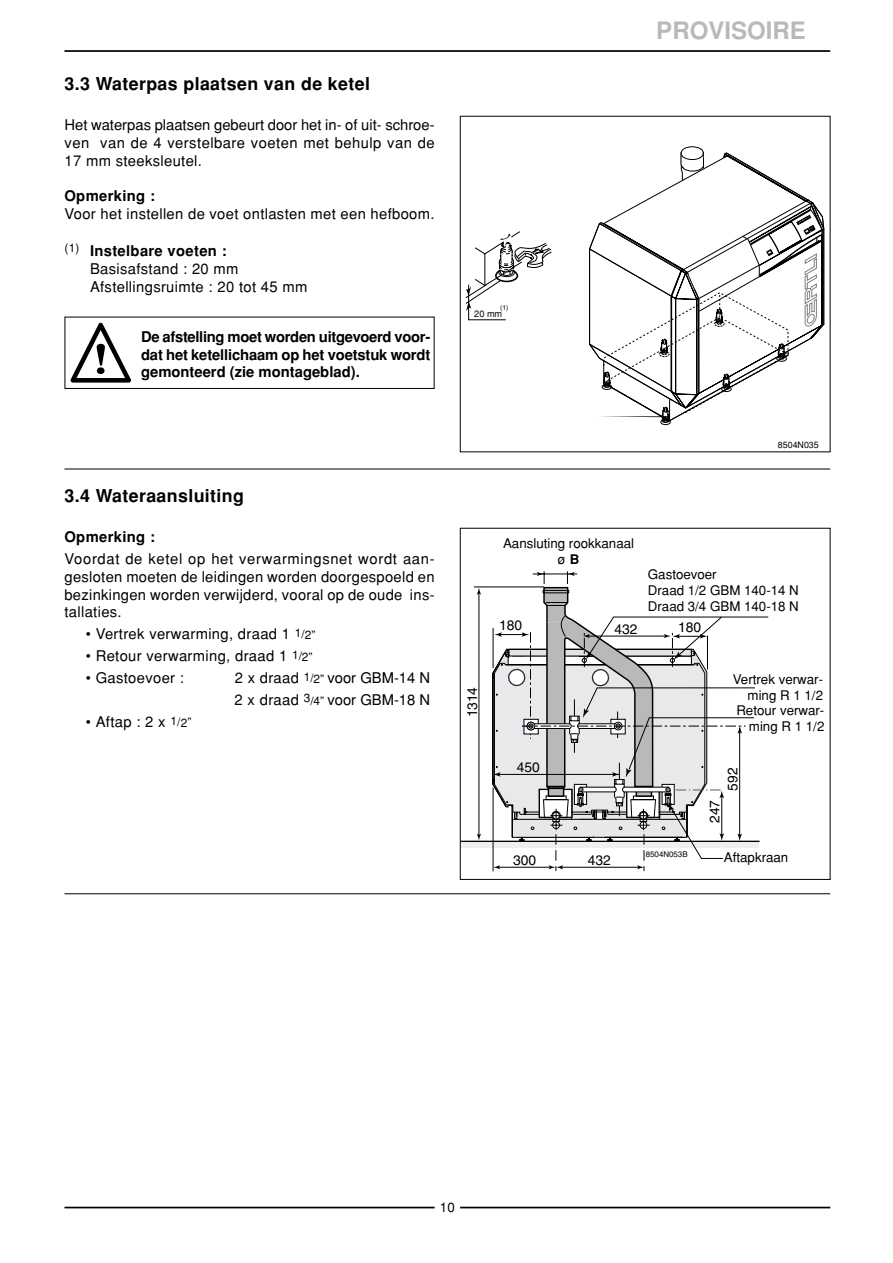
<style>
.page{position:relative;width:893px;height:1263px;background:#fff}
.page>*{position:absolute;margin:0;border:0;box-sizing:border-box;transform-origin:0 0}
.t1{font:700 24px "Helvetica";color:#b9b9bb}
.t2{font:700 17.7px "Helvetica";letter-spacing:.02em;color:#000}
.t3{font:14.85px/17.7px "Helvetica";letter-spacing:.02em;color:#000;text-align:justify}
.t4{font:700 14.85px/17.7px "Helvetica";color:#000;text-align:justify}
.t5{font:14.85px/22px "Helvetica";color:#000}
.t6{font:700 14.85px "Helvetica";letter-spacing:.02em;color:#000}
.t7{font:13.8px "Helvetica";color:#000}
.t8{font:13.35px/16px "Helvetica";color:#000}
.t9{font:9.15px "Helvetica";color:#000}
.t10{font:8.85px "Helvetica";color:#000}
.t11{font:7.95px "Helvetica";color:#000}
.t12{font:6.75px "Helvetica";color:#000}
.s1{font-weight:700}
.s2{font-size:11.85px}
</style>
<div class="page">
<hr style="left:64px;top:1207px;width:370px;height:1px;background:#000">
<hr style="left:460px;top:1207px;width:370px;height:1px;background:#000">
<hr style="left:64px;top:50px;width:766px;height:2px;background:#000">
<svg style="left:465px;top:231px;width:87px;height:89px"></svg>
<svg style="left:589px;top:146px;width:236px;height:279px"></svg>
<hr style="left:64px;top:469px;width:766px;height:1px;background:#000">
<div style="left:460px;top:842px;width:299px;height:6px;background:#eeeff1"></div>
<hr style="left:460px;top:841px;width:299px;height:1px;background:#000">
<hr style="left:478px;top:592px;width:1px;height:244px;background:#000">
<svg style="left:477px;top:588px;width:4px;height:7px"></svg>
<svg style="left:477px;top:834px;width:4px;height:7px"></svg>
<hr style="left:474px;top:587px;width:70px;height:1px;background:#000">
<svg style="left:491px;top:571px;width:277px;height:300px"></svg>
<div style="left:460px;top:528px;width:370px;height:352px;border:1px solid #000"></div>
<hr style="left:64px;top:893px;width:766px;height:1px;background:#000">
<div style="left:64px;top:317px;width:370px;height:72px;border:1px solid #000"></div>
<svg style="left:70px;top:323px;width:61px;height:60px"></svg>
<p class="t2" style="left:64px;top:78px;width:307px">3.3 Waterpas plaatsen van de ketel</p>
<p class="t3" style="left:64px;top:117px;width:371px">Het waterpas plaatsen gebeurt door het in- of uit- schroe&shy;ven van de 4 verstelbare voeten met behulp van de 17 mm steeksleutel.</p>
<p class="t6" style="left:64px;top:190px;width:92px">Opmerking :</p>
<p class="t3" style="left:64px;top:206px;width:371px">Voor het instellen de voet ontlasten met een hefboom.</p>
<p class="t3" style="left:90px;top:243px;width:219px;text-align:left;text-indent:-26px"><sup>(1)</sup> <span class="s1">Instelbare voeten :<br></span>Basisafstand : 20 mm<br>Afstellingsruimte : 20 tot 45 mm</p>
<p class="t4" style="left:141px;top:329px;width:291px">De afstelling moet worden uitgevoerd voor&shy;dat het ketellichaam op het voetstuk wordt gemonteerd (zie montageblad).</p>
<p class="t2" style="left:64px;top:490px;width:181px">3.4 Wateraansluiting</p>
<p class="t6" style="left:64px;top:531px;width:92px">Opmerking :</p>
<p class="t3" style="left:64px;top:551px;width:371px">Voordat de ketel op het verwarmingsnet wordt aan&shy;gesloten moeten de leidingen worden doorgespoeld en bezinkingen worden verwijderd, vooral op de oude ins&shy;tallaties.</p>
<p class="t3" style="left:86px;top:627px;width:231px">• Vertrek verwarming, draad 1 <sup>1</sup><span class="s2">/2”</span></p>
<p class="t3" style="left:86px;top:649px;width:228px">• Retour verwarming, draad 1 <sup>1</sup><span class="s2">/2”</span></p>
<p class="t3" style="left:86px;top:671px;width:100px">• Gastoevoer :</p>
<p class="t5" style="left:235px;top:668px;width:197px">2 x draad <sup>1</sup><span class="s2">/2”</span> voor GBM-14 N<br>2 x draad <sup>3</sup><span class="s2">/4”</span> voor GBM-18 N</p>
<p class="t3" style="left:86px;top:715px;width:107px">• Aftap : 2 x <sup>1</sup><span class="s2">/2”</span></p>
<h1 class="t1" style="left:656px;top:21px;width:151px">PROVISOIRE</h1>
<p class="t12" style="left:500px;top:305px;width:10px">(1)</p>
<p class="t9" style="left:474px;top:310px;width:30px">20 mm</p>
<p class="t10" style="left:777px;top:441px;width:42px">8504N035</p>
<p class="t8" style="left:503px;top:537px;width:132px;text-align:center">Aansluting rookkanaal ø <span class="s1">B</span></p>
<p class="t8" style="left:648px;top:568px;width:152px">Gastoevoer<br>Draad 1/2 GBM 140-14 N<br>Draad 3/4 GBM 140-18 N</p>
<p class="t7" style="left:467px;top:717px;width:32px;rotate:-90deg">1314</p>
<p class="t7" style="left:499px;top:620px;width:24px">180</p>
<p class="t7" style="left:678px;top:622px;width:24px">180</p>
<p class="t7" style="left:614px;top:624px;width:24px">432</p>
<p class="t7" style="left:517px;top:762px;width:24px">450</p>
<p class="t7" style="left:513px;top:855px;width:24px">300</p>
<p class="t7" style="left:588px;top:855px;width:24px">432</p>
<p class="t11" style="left:645px;top:851px;width:43px">8504N053B</p>
<p class="t8" style="left:732px;top:672px;width:93px;text-align:right">Vertrek verwar&shy;ming R 1 1/2<br>Retour verwar&shy;ming R 1 1/2</p>
<p class="t7" style="left:709px;top:823px;width:24px;rotate:-90deg">247</p>
<p class="t7" style="left:727px;top:791px;width:24px;rotate:-90deg">592</p>
<p class="t8" style="left:724px;top:851px;width:66px">Aftapkraan</p>
<p class="t8" style="left:440px;top:1200px;width:16px">10</p>
</div>
